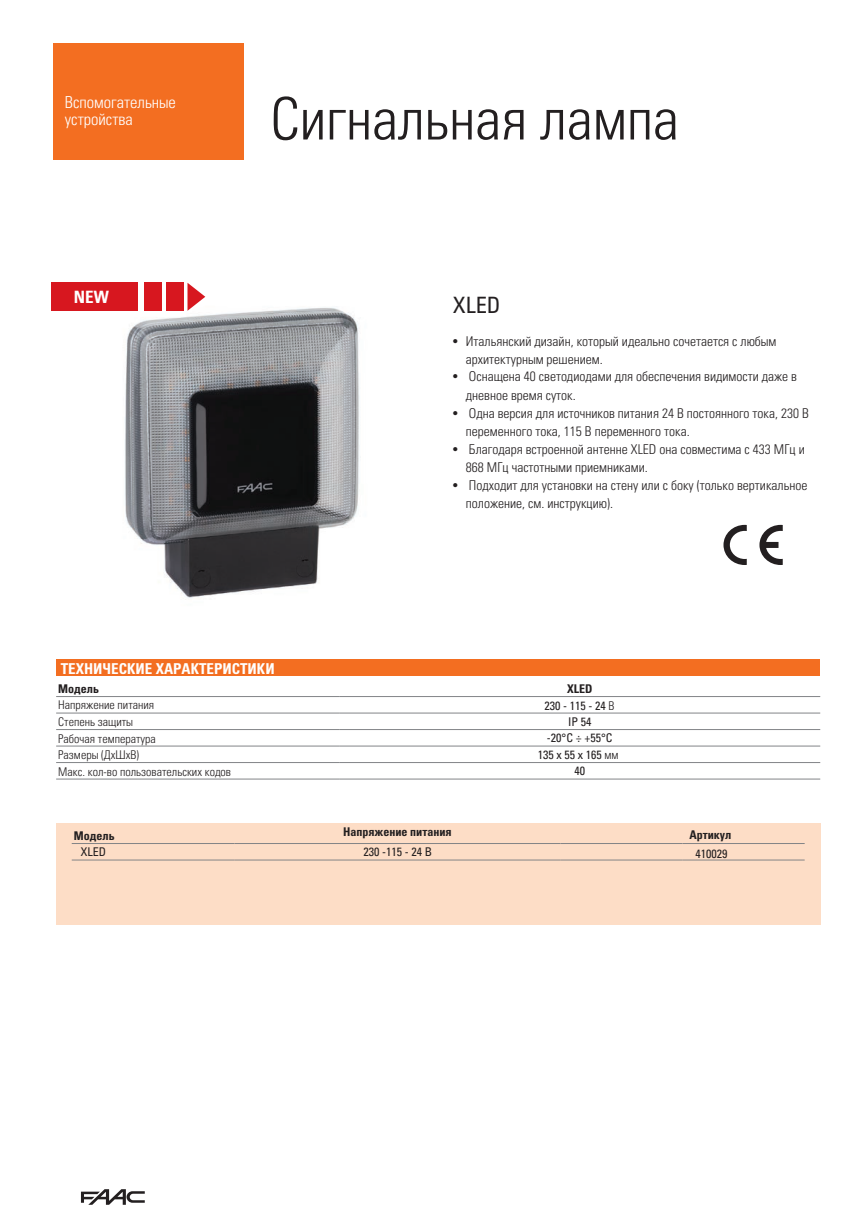
<style>
.page{position:relative;width:851px;height:1221px;background:#fff}
.page>*{position:absolute;margin:0;border:0;box-sizing:border-box;transform-origin:0 0}
.t1{font:58.5px "Univers LTCYR 47 Light Cond";color:#231f20}
.t2{font:condensed 22.5px "Univers LT Std";color:#231f20}
.t3{font:700 condensed 16.95px "Univers LT Std";color:#fff}
.t4{font:16.5px/16.5px "Univers LTCYR 47 Light Cond";color:#fff}
.t5{font:15px "Univers LTCYR 67 Bold Cond";color:#fff}
.t6{font:13.5px/18px "Univers LTCYR 47 Light Cond";color:#231f20}
.t7{font:12px "Univers LTCYR 47 Light Cond";color:#231f20}
.t8{font:condensed 12px "Univers LT Std";color:#231f20}
.t9{font:12px "Univers LTCYR 67 Bold Cond";color:#231f20}
.t10{font:700 condensed 12px "Univers LT Std";color:#231f20}
.s1{font-family:"Univers LT Std";font-stretch:condensed}
.s2{font-family:"Univers LTCYR 47 Light Cond";font-stretch:normal}
.s3{font-family:"Univers LTCYR 57"}
</style>
<div class="page">
<svg style="left:81px;top:1189px;width:64px;height:15px"></svg>
<div style="left:53px;top:43px;width:190px;height:116px;background:#f36e21"></div>
<img style="left:125px;top:296px;width:235px;height:302px">
<svg style="left:723px;top:525px;width:59px;height:40px"></svg>
<div style="left:56px;top:659px;width:763px;height:16px;background:#f36e21"></div>
<hr style="left:56px;top:696px;width:283px;height:1px;background:#808285">
<hr style="left:339px;top:696px;width:481px;height:1px;background:#808285">
<hr style="left:56px;top:712px;width:283px;height:1px;background:#808285">
<hr style="left:339px;top:712px;width:481px;height:1px;background:#808285">
<hr style="left:56px;top:729px;width:283px;height:1px;background:#808285">
<hr style="left:339px;top:729px;width:481px;height:1px;background:#808285">
<hr style="left:56px;top:745px;width:283px;height:1px;background:#808285">
<hr style="left:339px;top:745px;width:481px;height:1px;background:#808285">
<hr style="left:56px;top:762px;width:283px;height:1px;background:#808285">
<hr style="left:56px;top:778px;width:283px;height:1px;background:#808285">
<hr style="left:339px;top:762px;width:481px;height:1px;background:#808285">
<hr style="left:339px;top:778px;width:481px;height:1px;background:#808285">
<div style="left:56px;top:822px;width:764px;height:102px;background:#fdddc6"></div>
<hr style="left:72px;top:843px;width:162px;height:1px;background:#808285">
<hr style="left:72px;top:859px;width:162px;height:1px;background:#808285">
<hr style="left:234px;top:843px;width:326px;height:1px;background:#808285">
<hr style="left:234px;top:859px;width:326px;height:1px;background:#808285">
<hr style="left:560px;top:843px;width:122px;height:1px;background:#808285">
<hr style="left:560px;top:859px;width:122px;height:1px;background:#808285">
<hr style="left:682px;top:843px;width:122px;height:1px;background:#808285">
<hr style="left:682px;top:859px;width:122px;height:1px;background:#808285">
<div style="left:51px;top:283px;width:87px;height:28px;background:#d7171f"></div>
<div style="left:144px;top:283px;width:18px;height:28px;background:#d7171f"></div>
<div style="left:166px;top:283px;width:18px;height:28px;background:#d7171f"></div>
<svg style="left:187px;top:283px;width:18px;height:28px"></svg>
<p class="t4" style="left:65px;top:93px;width:113px">Вспомогательные устройства</p>
<h1 class="t1" style="left:270px;top:79px;width:410px">Сигнальная лампа</h1>
<p class="t3" style="left:74px;top:287px;width:36px">NEW</p>
<h2 class="t2" style="left:453px;top:291px;width:49px">XLED</h2>
<p class="t6" style="left:466px;top:331px;width:312px;text-indent:-13px"><span class="s1">•</span> Итальянский дизайн, который идеально сочетается с любым архитектурным решением.</p>
<p class="t6" style="left:466px;top:366px;width:332px;text-indent:-13px"><span class="s1">•</span> Оснащена 40 светодиодами для обеспечения видимости даже в дневное время суток.</p>
<p class="t6" style="left:466px;top:403px;width:344px;text-indent:-13px"><span class="s1">•</span> Одна версия для источников питания 24 В постоянного тока, 230 В переменного тока, 115 В переменного тока.</p>
<p class="t6" style="left:466px;top:439px;width:340px;text-indent:-13px"><span class="s1">•</span> Благодаря встроенной антенне XLED она совместима с 433 МГц и<br>868 МГц частотными приемниками.</p>
<p class="t6" style="left:466px;top:475px;width:343px;text-indent:-13px"><span class="s1">•</span> Подходит для установки на стену или с боку (только вертикальное положение, см. инструкцию).</p>
<p class="t5" style="left:61px;top:659px;width:215px">ТЕХНИЧЕСКИЕ ХАРАКТЕРИСТИКИ</p>
<p class="t9" style="left:58px;top:681px;width:42px">Модель</p>
<p class="t10" style="left:567px;top:681px;width:27px">XLED</p>
<p class="t7" style="left:58px;top:697px;width:97px">Напряжение питания</p>
<p class="t8" style="left:544px;top:697px;width:71px">230 - 115 - 24 <span class="s2">В</span></p>
<p class="t7" style="left:58px;top:713px;width:76px">Степень защиты</p>
<p class="t8" style="left:568px;top:714px;width:25px">IP 54</p>
<p class="t7" style="left:58px;top:730px;width:99px">Рабочая температура</p>
<p class="t8" style="left:547px;top:730px;width:67px">-20°C ÷ +55°C</p>
<p class="t7" style="left:58px;top:746px;width:82px">Размеры (ДхШхВ)</p>
<p class="t8" style="left:537px;top:747px;width:82px">135 x 55 x 165 <span class="s2">мм</span></p>
<p class="t7" style="left:58px;top:763px;width:174px">Макс. кол-во пользовательских кодов</p>
<p class="t8" style="left:574px;top:763px;width:12px">40</p>
<p class="t9" style="left:74px;top:828px;width:42px">Модель</p>
<p class="t9" style="left:343px;top:824px;width:110px">Напряжение питания</p>
<p class="t9" style="left:689px;top:827px;width:44px">Артикул</p>
<p class="t8" style="left:81px;top:844px;width:27px">XLED</p>
<p class="t8" style="left:363px;top:844px;width:70px">230 -115 - 24 <span class="s3">В</span></p>
<p class="t8" style="left:695px;top:845px;width:33px">410029</p>
</div>
